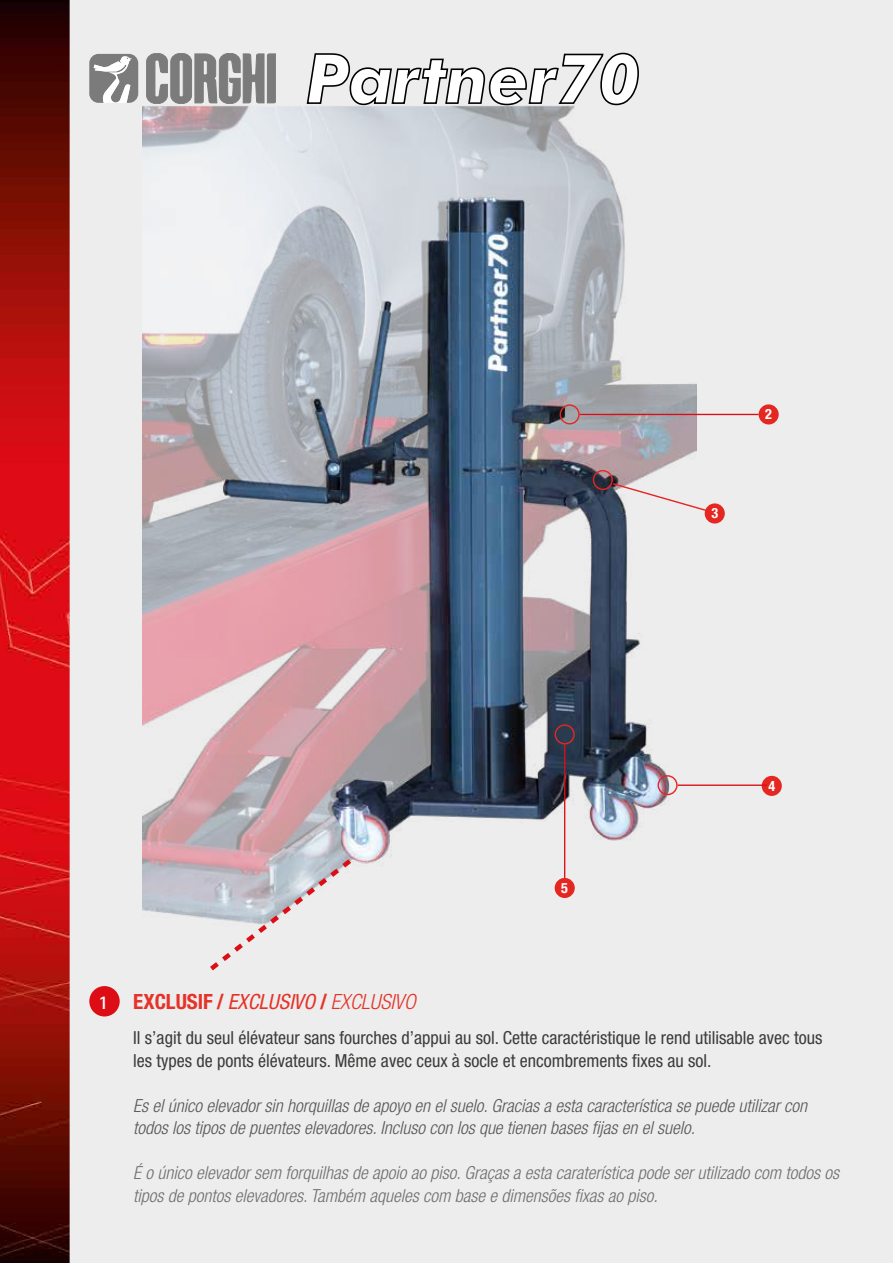
<style>
.page{position:relative;width:893px;height:1263px;background:#fff}
.page>*{position:absolute;margin:0;border:0;box-sizing:border-box;transform-origin:0 0}
.t1{font:700 condensed 21px "Helvetica Neue LT Std";color:#e63329}
.t2{font:700 19.5px "Rotis Sans Serif Std";color:#fff}
.t3{font:italic 300 condensed 18px/22.5px "Helvetica Neue LT Std";color:#575756}
.t4{font:condensed 18px/22.5px "Helvetica Neue LT Std";color:#3c3c3b}
.t5{font:italic 300 condensed 18px/22.5px "Helvetica Neue LT Std";color:#706f6f}
.t6{font:700 condensed 14.1px "Helvetica Neue LT Std";color:#fff}
.s1{font-weight:400;font-style:italic}
.s2{font-weight:300;font-style:italic}
</style>
<div class="page">
<img style="left:0;top:0;width:893px;height:1263px">
<div style="left:89px;top:986px;width:31px;height:30px;background:#dc0d15;border-radius:50%"></div>
<svg style="left:306px;top:52px;width:334px;height:54px"></svg>
<svg style="left:147px;top:53px;width:129px;height:51px;background:#999898"></svg>
<svg style="left:89px;top:54px;width:49px;height:49px"></svg>
<img style="left:143px;top:106px;width:553px;height:834px">
<svg style="left:205px;top:855px;width:151px;height:120px;background:#dbd5d9"></svg>
<svg style="left:611px;top:482px;width:105px;height:32px;background:#dbd4d5"></svg>
<div style="left:593px;top:470px;width:20px;height:20px;border:1px solid #e52721;border-radius:50%"></div>
<div style="left:555px;top:724px;width:20px;height:20px;border:1px solid #e52721;border-radius:50%"></div>
<div style="left:657px;top:775px;width:21px;height:20px;border:1px solid #e52721;border-radius:50%"></div>
<div style="left:560px;top:404px;width:20px;height:20px;border:1px solid #e52721;border-radius:50%"></div>
<div style="left:705px;top:503px;width:20px;height:20px;background:#e52721;border-radius:50%"></div>
<div style="left:555px;top:878px;width:20px;height:20px;background:#e52721;border-radius:50%"></div>
<div style="left:762px;top:776px;width:20px;height:20px;background:#e52721;border-radius:50%"></div>
<div style="left:759px;top:404px;width:20px;height:20px;background:#e52721;border-radius:50%"></div>
<hr style="left:580px;top:414px;width:179px;height:1px;background:#dc0d15">
<hr style="left:564px;top:744px;width:1px;height:134px;background:#dc0d15">
<hr style="left:678px;top:784px;width:89px;height:2px;background:#dc0d15">
<p class="t6" style="left:711px;top:505px;width:8px">3</p>
<p class="t6" style="left:765px;top:406px;width:8px">2</p>
<p class="t6" style="left:561px;top:879px;width:8px">5</p>
<p class="t6" style="left:768px;top:777px;width:8px">4</p>
<p class="t2" style="left:98px;top:990px;width:12px">1</p>
<p class="t1" style="left:133px;top:988px;width:284px">EXCLUSIF / <span class="s1">EXCLUSIVO</span> / <span class="s2">EXCLUSIVO</span></p>
<p class="t4" style="left:133px;top:1026px;width:691px">Il s’agit du seul élévateur sans fourches d’appui au sol. Cette caractéristique le rend utilisable avec tous les types de ponts élévateurs. Même avec ceux à socle et encombrements fixes au sol.</p>
<p class="t3" style="left:133px;top:1094px;width:675px">Es el único elevador sin horquillas de apoyo en el suelo. Gracias a esta característica se puede utilizar con todos los tipos de puentes elevadores. Incluso con los que tienen bases fijas en el suelo.</p>
<p class="t5" style="left:133px;top:1162px;width:707px">É o único elevador sem forquilhas de apoio ao piso. Graças a esta caraterística pode ser utilizado com todos os tipos de pontos elevadores. Também aqueles com base e dimensões fixas ao piso.</p>
</div>
